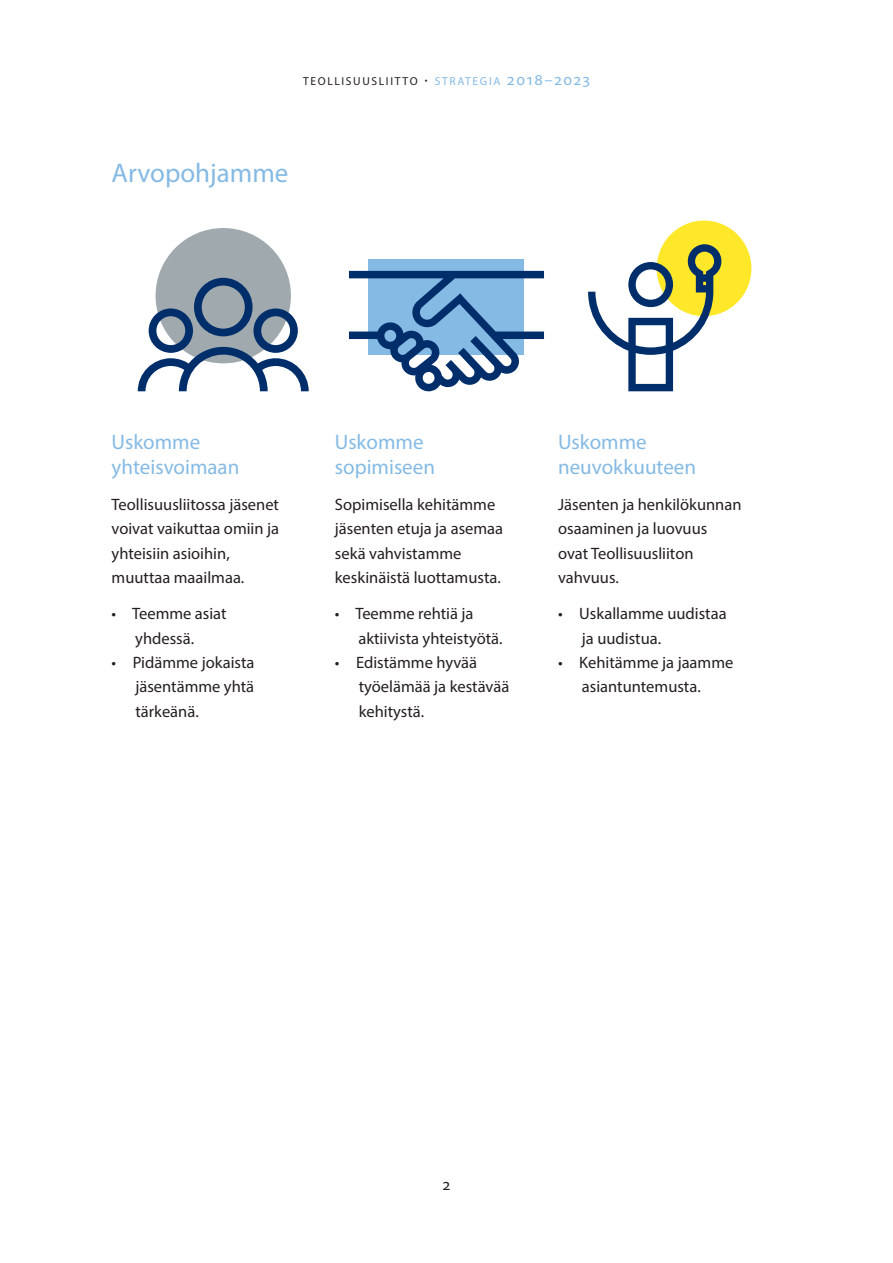
<style>
.page{position:relative;width:893px;height:1263px;background:#fff}
.page>*{position:absolute;margin:0;border:0;box-sizing:border-box;transform-origin:0 0}
.Ots_1{font:27px "Myriad Pro";color:#85bae4}
.Ots_2{font:21px/24.3px "Myriad Pro";color:#85bae4}
.Txt_1{font:16.5px/24.3px "Myriad Pro";color:#231f20}
.t1{font:11.55px "Myriad Pro";letter-spacing:.145em;color:#231f20}
.s1{font-size:16.5px}
.s2{color:#85bae4}
.s3{font-size:16.5px;color:#85bae4}
</style>
<div class="page">
<div style="left:369px;top:259px;width:155px;height:96px;background:#85bae4"></div>
<svg style="left:349px;top:271px;width:195px;height:120px"></svg>
<div style="left:657px;top:221px;width:94px;height:95px;background:#ffe82a;border-radius:50%"></div>
<svg style="left:588px;top:244px;width:135px;height:147px"></svg>
<div style="left:156px;top:228px;width:135px;height:135px;background:#9fa9ae;border-radius:50%"></div>
<svg style="left:138px;top:278px;width:171px;height:113px"></svg>
<p class="t1" style="left:303px;top:74px;width:288px">TEOLLISUUSLIITTO <span class="s1">·</span> <span class="s2">STRATEGIA</span> <span class="s3">2018–2023</span></p>
<p class="Ots_1" style="left:112px;top:156px;width:178px">Arvopohjamme</p>
<p class="Ots_2" style="left:112px;top:430px;width:129px">Uskomme yhteisvoimaan</p>
<p class="Txt_1" style="left:112px;top:492px;width:169px">Teollisuusliitossa jäsenet voivat vaikuttaa omiin ja yhteisiin asioihin, muuttaa maailmaa.</p>
<p class="Txt_1" style="left:112px;top:601px;width:117px;text-align:center">• Teemme asiat yhdessä.</p>
<p class="Txt_1" style="left:135px;top:650px;width:121px;text-align:justify;text-indent:-24px">• Pidämme jokaista jäsentämme yhtä tärkeänä.</p>
<p class="Ots_2" style="left:335px;top:430px;width:102px">Uskomme sopimiseen</p>
<p class="Txt_1" style="left:335px;top:492px;width:170px">Sopimisella kehitämme jäsenten etuja ja asemaa sekä vahvistamme keskinäistä luottamusta.</p>
<p class="Txt_1" style="left:358px;top:601px;width:146px;text-indent:-24px">• Teemme rehtiä ja aktiivista yhteistyötä.</p>
<p class="Txt_1" style="left:359px;top:650px;width:152px;text-indent:-24px">• Edistämme hyvää työelämää ja kestävää kehitystä.</p>
<p class="Ots_2" style="left:558px;top:430px;width:139px">Uskomme neuvokkuuteen</p>
<p class="Txt_1" style="left:558px;top:492px;width:185px">Jäsenten ja henkilökunnan osaaminen ja luovuus ovat Teollisuusliiton vahvuus.</p>
<p class="Txt_1" style="left:582px;top:601px;width:146px;text-indent:-24px">• Uskallamme uudistaa ja uudistua.</p>
<p class="Txt_1" style="left:558px;top:650px;width:177px;text-align:center">• Kehitämme ja jaamme asiantuntemusta.</p>
<p class="Txt_1" style="left:443px;top:1172px;width:9px">2</p>
</div>
